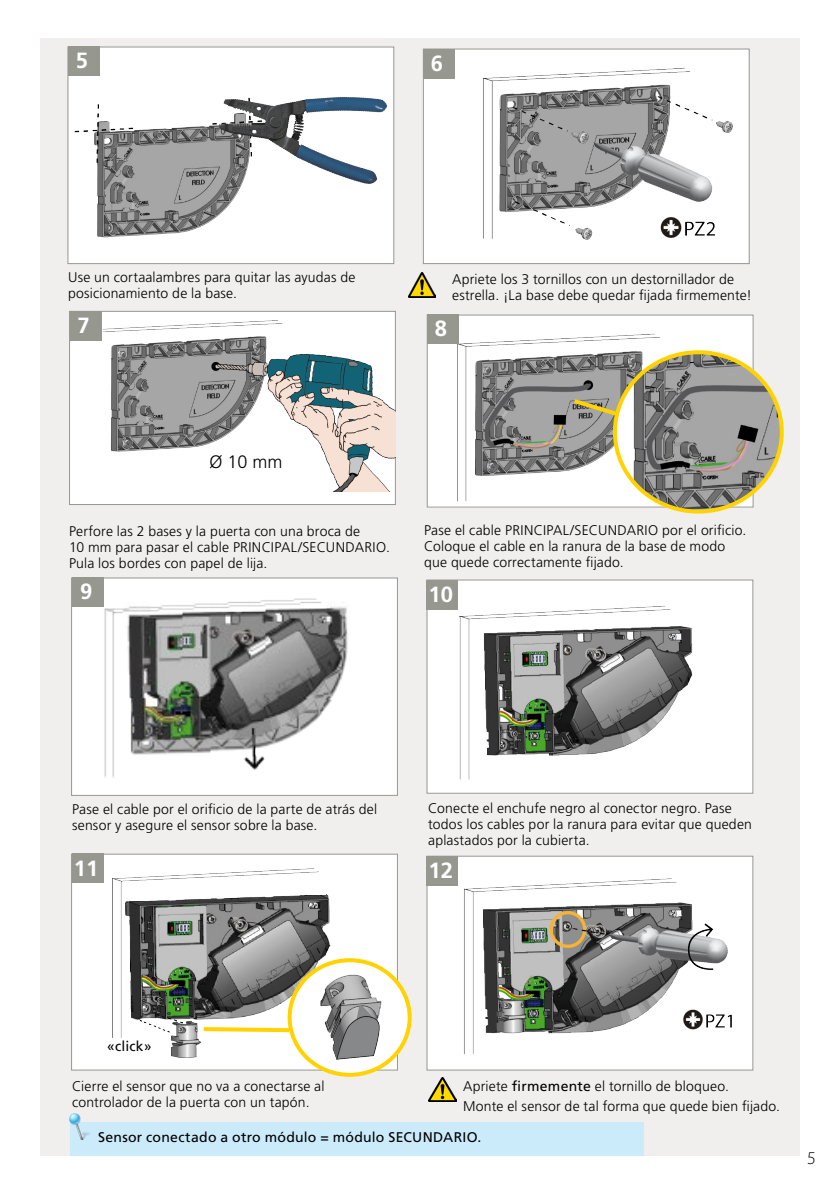
<style>
.page{position:relative;width:840px;height:1191px;background:#fff}
.page>*{position:absolute;margin:0;border:0;box-sizing:border-box;transform-origin:0 0}
.t1{font:700 22px "Frutiger LT Std";color:#fff}
.t2{font:300 18px "Frutiger LT Std";color:#000}
.t3{font:300 18px "Myriad Pro";color:#000}
.t4{font:300 14px/16px "Frutiger LT Std";letter-spacing:.015em;color:#000}
.t5{font:14px "Frutiger LT Std";letter-spacing:.02em;color:#000}
.s1{font-weight:400}
</style>
<div class="page">
<div style="left:40px;top:38px;width:759px;height:1117px;background:#f0efee"></div>
<div style="left:68px;top:47px;width:325px;height:217px;background:#fff"></div>
<img style="left:74px;top:97px;width:313px;height:141px">
<div style="left:67px;top:46px;width:327px;height:218px;border:1px solid #969890"></div>
<div style="left:68px;top:46px;width:32px;height:30px;background:#969890"></div>
<div style="left:422px;top:49px;width:327px;height:215px;background:#fff;border:1px solid #969890"></div>
<div style="left:423px;top:49px;width:31px;height:29px;background:#969890"></div>
<div style="left:69px;top:311px;width:326px;height:194px;background:#fff;border:1px solid #969890"></div>
<div style="left:70px;top:311px;width:32px;height:30px;background:#969890"></div>
<img style="left:428px;top:316px;width:323px;height:189px">
<div style="left:426px;top:314px;width:327px;height:193px;border:1px solid #969890"></div>
<div style="left:426px;top:314px;width:32px;height:29px;background:#969890"></div>
<img style="left:457px;top:68px;width:283px;height:196px">
<img style="left:103px;top:310px;width:292px;height:181px">
<img style="left:408px;top:273px;width:27px;height:24px">
<svg style="left:569px;top:396px;width:54px;height:29px"></svg>
<svg style="left:614px;top:352px;width:167px;height:159px"></svg>
<img style="left:630px;top:352px;width:151px;height:159px">
<div style="left:612px;top:350px;width:171px;height:163px;border:4px solid #ffd200;border-radius:50%"></div>
<img style="left:73px;top:579px;width:322px;height:215px">
<div style="left:71px;top:577px;width:326px;height:219px;border:1px solid #969890"></div>
<div style="left:72px;top:577px;width:32px;height:30px;background:#969890"></div>
<img style="left:434px;top:581px;width:317px;height:210px">
<div style="left:426px;top:579px;width:327px;height:214px;border:1px solid #969890"></div>
<div style="left:426px;top:580px;width:32px;height:29px;background:#969890"></div>
<img style="left:73px;top:855px;width:322px;height:210px">
<div style="left:71px;top:853px;width:326px;height:217px;border:1px solid #969890"></div>
<div style="left:72px;top:853px;width:32px;height:30px;background:#969890"></div>
<div style="left:427px;top:856px;width:325px;height:214px;background:#fff"></div>
<img style="left:428px;top:878px;width:304px;height:177px">
<div style="left:426px;top:855px;width:327px;height:215px;border:1px solid #969890"></div>
<div style="left:426px;top:856px;width:32px;height:29px;background:#969890"></div>
<img style="left:428px;top:1077px;width:28px;height:24px">
<svg style="left:289px;top:960px;width:120px;height:114px"></svg>
<img style="left:295px;top:960px;width:106px;height:114px">
<div style="left:287px;top:958px;width:124px;height:118px;border:4px solid #ffd200;border-radius:50%"></div>
<svg style="left:199px;top:1025px;width:94px;height:9px"></svg>
<div style="left:70px;top:1122px;width:573px;height:33px;background:#cbebfb"></div>
<img style="left:69px;top:1113px;width:21px;height:26px">
<div style="left:125px;top:882px;width:22px;height:19px;background:#fff"></div>
<div style="left:304px;top:875px;width:21px;height:19px;background:#fff"></div>
<svg style="left:142px;top:981px;width:9px;height:5px"></svg>
<h1 class="t1" style="left:76px;top:48px;width:14px">5</h1>
<h1 class="t1" style="left:430px;top:50px;width:14px">6</h1>
<p class="t4" style="left:68px;top:270px;width:288px">Use un cortaalambres para quitar las ayudas de posicionamiento de la base.</p>
<p class="t4" style="left:452px;top:271px;width:301px">Apriete los 3 tornillos con un destornillador de estrella. ¡La base debe quedar fijada firmemente!</p>
<h1 class="t1" style="left:77px;top:313px;width:14px">7</h1>
<h1 class="t1" style="left:434px;top:315px;width:14px">8</h1>
<p class="t2" style="left:209px;top:451px;width:75px">Ø 10 mm</p>
<p class="t4" style="left:69px;top:523px;width:322px">Perfore las 2 bases y la puerta con una broca de<br>10 mm para pasar el cable PRINCIPAL/SECUNDARIO.<br>Pula los bordes con papel de lija.</p>
<p class="t4" style="left:424px;top:522px;width:324px">Pase el cable PRINCIPAL/SECUNDARIO por el orificio.<br>Coloque el cable en la ranura de la base de modo que quede correctamente fijado.</p>
<h1 class="t1" style="left:80px;top:579px;width:14px">9</h1>
<h1 class="t1" style="left:428px;top:581px;width:26px">10</h1>
<p class="t4" style="left:72px;top:801px;width:306px">Pase el cable por el orificio de la parte de atrás del sensor y asegure el sensor sobre la base.</p>
<p class="t4" style="left:428px;top:800px;width:325px">Conecte el enchufe negro al conector negro. Pase todos los cables por la ranura para evitar que queden aplastados por la cubierta.</p>
<h1 class="t1" style="left:74px;top:855px;width:26px">11</h1>
<h1 class="t1" style="left:428px;top:857px;width:26px">12</h1>
<p class="t5" style="left:107px;top:1037px;width:46px">«click»</p>
<p class="t4" style="left:72px;top:1078px;width:254px">Cierre el sensor que no va a conectarse al controlador de la puerta con un tapón.</p>
<p class="t4" style="left:463px;top:1076px;width:318px;line-height:20px">Apriete <span class="s1">firmemente</span> el tornillo de bloqueo.<br>Monte el sensor de tal forma que quede bien fijado.</p>
<p class="t5" style="left:98px;top:1128px;width:385px">Sensor conectado a otro módulo = módulo SECUNDARIO.</p>
<p class="t3" style="left:806px;top:1146px;width:10px">5</p>
</div>
